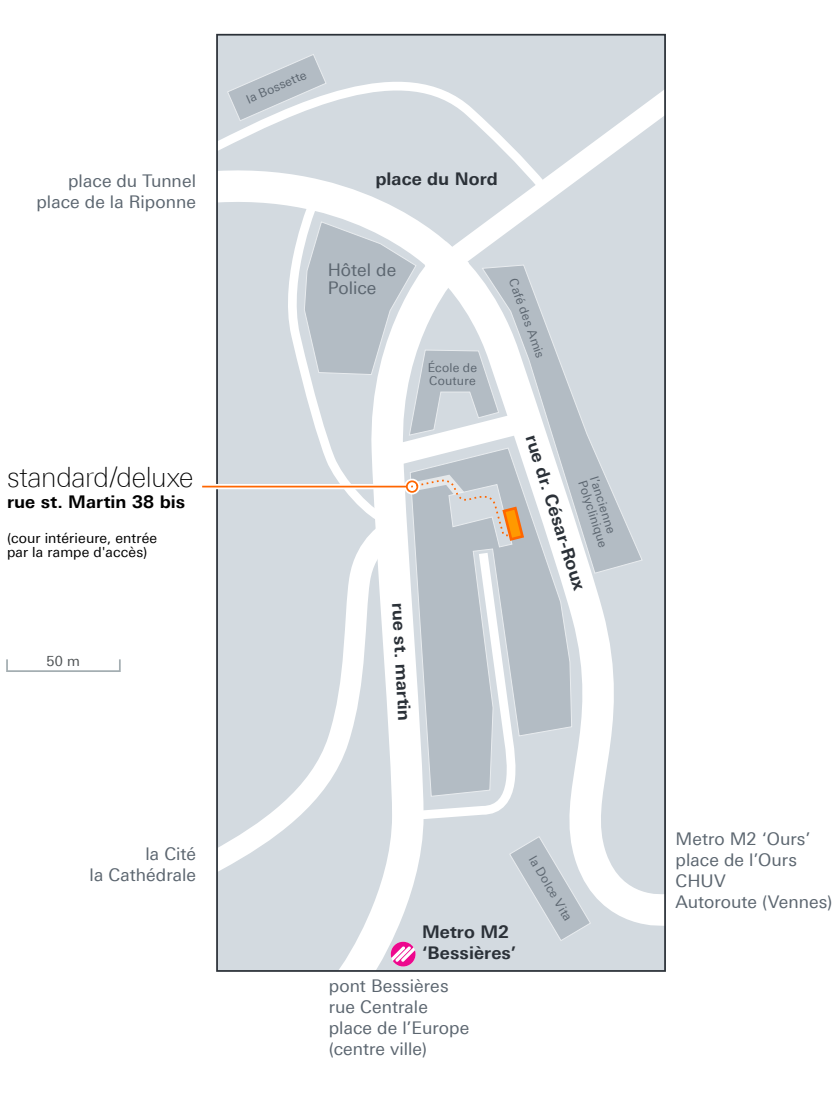
<style>
.page{position:relative;width:840px;height:1120px;background:#fff}
.page>*{position:absolute;margin:0;border:0;box-sizing:border-box;transform-origin:0 0}
.t1{font:100 28px "Linotype Univers 230";letter-spacing:-.01em;color:#000}
.t2{font:17.5px/21px "Linotype Univers 430";letter-spacing:.005em;color:#5c6670}
.t3{font:700 17.5px/21px "Linotype Univers 630";letter-spacing:.005em;color:#2b3138}
.t4{font:700 17.5px "Linotype Univers 630";letter-spacing:.005em;color:#000}
.t5{font:14px/14px "Linotype Univers 430";letter-spacing:.015em;color:#000}
.t6{font:14px "Linotype Univers 430";color:#4e5254}
.t7{font:12.25px/12.2px "Linotype Univers 430";letter-spacing:.02em;color:#5c6670}
</style>
<div class="page">
<div style="left:217px;top:35px;width:448px;height:936px;background:#d3dae0"></div>
<svg style="left:339px;top:825px;width:76px;height:144px"></svg>
<svg style="left:219px;top:199px;width:199px;height:22px"></svg>
<svg style="left:487px;top:91px;width:176px;height:130px"></svg>
<svg style="left:415px;top:338px;width:248px;height:603px"></svg>
<svg style="left:282px;top:199px;width:119px;height:187px"></svg>
<svg style="left:219px;top:781px;width:194px;height:108px"></svg>
<svg style="left:219px;top:54px;width:336px;height:145px"></svg>
<svg style="left:202px;top:484px;width:102px;height:5px"></svg>
<svg style="left:304px;top:221px;width:247px;height:604px"></svg>
<div style="left:406px;top:480px;width:12px;height:13px;border:2px solid #f60;border-radius:50%"></div>
<hr style="left:202px;top:486px;width:205px;height:1px;background:#f60">
<svg style="left:391px;top:942px;width:25px;height:25px"></svg>
<div style="left:6px;top:659px;width:115px;height:13px;border:2px solid #a4aeb2"></div>
<p class="t2" style="left:36px;top:170px;width:161px;text-align:right">place du Tunnel place de la Riponne</p>
<h1 class="t1" style="left:7px;top:461px;width:188px">standard/deluxe</h1>
<p class="t4" style="left:7px;top:491px;width:180px">rue st. Martin 38 bis</p>
<p class="t5" style="left:7px;top:531px;width:152px">(cour intérieure, entrée par la rampe d'accès)</p>
<p class="t6" style="left:47px;top:653px;width:35px">50 m</p>
<p class="t7" style="left:245px;top:94px;width:66px;rotate:-24deg">la Bossette</p>
<p class="t3" style="left:375px;top:168px;width:124px">place du Nord</p>
<p class="t2" style="left:328px;top:261px;width:70px;line-height:17.5px">Hôtel de<br>Police</p>
<p class="t7" style="left:428px;top:362px;width:51px">École de<br>Couture</p>
<p class="t3" style="left:409px;top:602px;width:120px;rotate:87deg">rue st. martin</p>
<p class="t7" style="left:518px;top:277px;width:85px;rotate:70deg">Café des Amis</p>
<p class="t3" style="left:541px;top:432px;width:164px;rotate:72deg">rue dr. César-Roux</p>
<p class="t7" style="left:600px;top:475px;width:61px;rotate:72deg">l’ancienne</p>
<p class="t7" style="left:588px;top:478px;width:72px;rotate:72deg">Polyclinique</p>
<p class="t2" style="left:90px;top:843px;width:108px;text-align:right">la Cité<br>la Cathédrale</p>
<p class="t3" style="left:422px;top:921px;width:96px">Metro M2 ‘Bessières’</p>
<p class="t2" style="left:329px;top:975px;width:142px">pont Bessières rue Centrale place de l’Europe (centre ville)</p>
<p class="t7" style="left:538px;top:853px;width:75px;rotate:60deg">la Dolce Vita</p>
<p class="t2" style="left:676px;top:828px;width:158px">Metro M2 ‘Ours’ place de l’Ours<br>CHUV<br>Autoroute (Vennes)</p>
</div>
